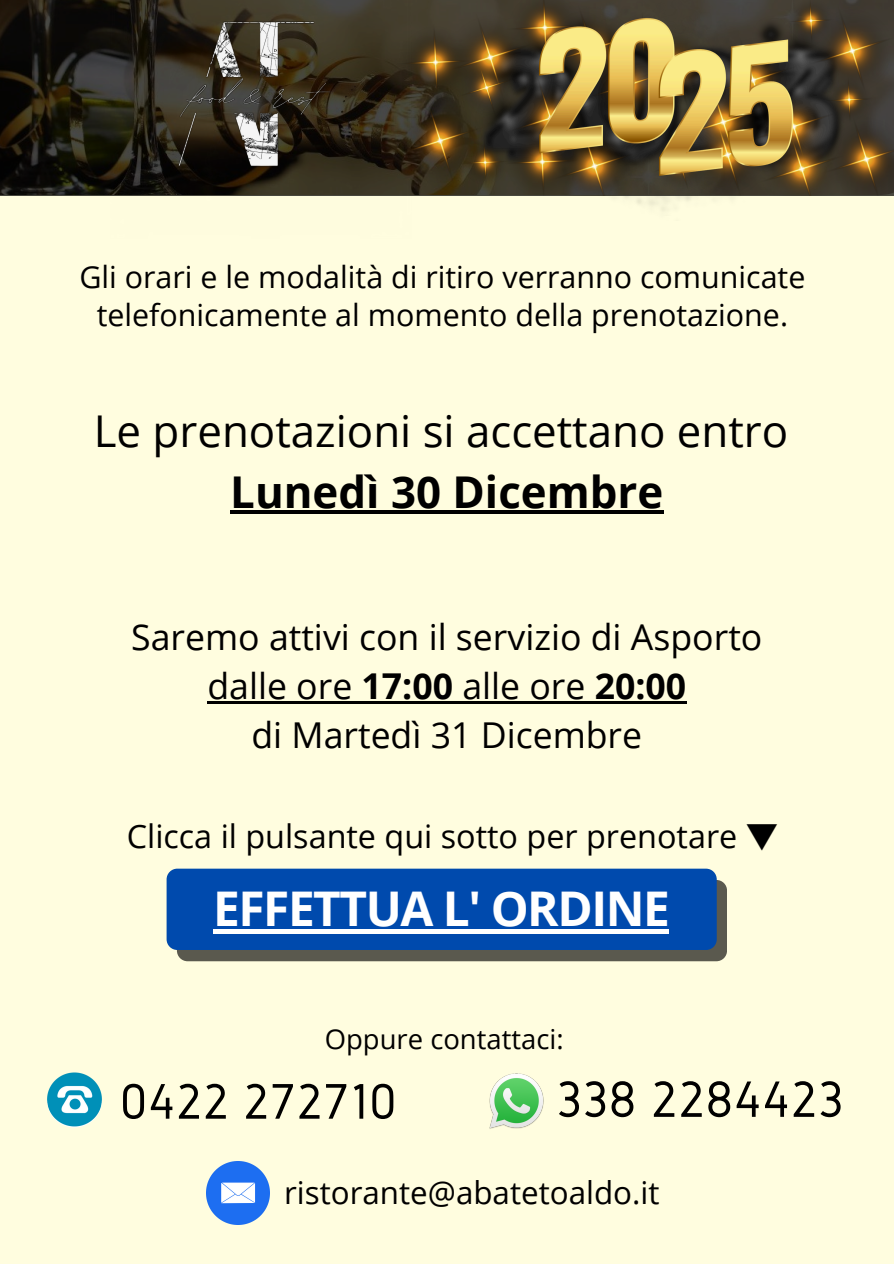
<style>
.page{position:relative;width:894px;height:1264px;background:#fff}
.page>*{position:absolute;margin:0;border:0;box-sizing:border-box;transform-origin:0 0}
.t1{font:53.1px "Gidole";letter-spacing:.01em;color:#000}
.t2{font:51.9px "Gidole";letter-spacing:.01em;color:#000}
.t3{font:700 47.85px "Open Sans";letter-spacing:-.03em;color:#fff}
.t4{font:43.8px/60.8px "Open Sans";color:#000;text-align:center}
.t5{font:35.55px/49.2px "Open Sans";color:#000;text-align:center}
.t6{font:32.25px "Open Sans";color:#000}
.t7{font:31.35px "Open Sans";color:#000}
.t8{font:30.45px/38.2px "Open Sans";color:#000;text-align:center}
.t9{font:27.45px "Open Sans";color:#000}
.s1{font-weight:700}
.s2{font-family:"Noto Sans CJ Ksc"}
</style>
<div class="page">
<div style="left:0;top:0;width:893px;height:1263px;background:#fffddf"></div>
<img style="left:47px;top:1072px;width:55px;height:56px">
<img style="left:489px;top:1073px;width:55px;height:56px">
<div style="left:177px;top:880px;width:549px;height:81px;background:#5a594e;border-radius:11px"></div>
<div style="left:166px;top:868px;width:550px;height:82px;background:#004aad;border-radius:11px"></div>
<svg style="left:0;top:0;width:111px;height:195px;background:#19170f"></svg>
<img style="left:111px;top:0;width:274px;height:196px">
<img style="left:206px;top:1161px;width:63px;height:63px">
<hr style="left:230px;top:510px;width:433px;height:3px;background:#000">
<hr style="left:213px;top:929px;width:455px;height:4px;background:#fff">
<hr style="left:207px;top:701px;width:154px;height:3px;background:#000">
<hr style="left:361px;top:701px;width:92px;height:3px;background:#000">
<hr style="left:453px;top:701px;width:141px;height:3px;background:#000">
<hr style="left:594px;top:701px;width:92px;height:3px;background:#000">
<img style="left:385px;top:0;width:508px;height:211px">
<p class="t8" style="left:79px;top:257px;width:727px">Gli orari e le modalità di ritiro verranno comunicate telefonicamente al momento della prenotazione.</p>
<p class="t4" style="left:94px;top:399px;width:695px">Le prenotazioni si accettano entro<br><span class="s1">Lunedì 30 Dicembre</span></p>
<h5 class="t5" style="left:131px;top:611px;width:632px">Saremo attivi con il servizio di Asporto dalle ore <span class="s1">17:00</span> alle ore <span class="s1">20:00<br></span>di Martedì 31 Dicembre</h5>
<p class="t6" style="left:127px;top:813px;width:652px">Clicca il pulsante qui sotto per prenotare <span class="s2">▼</span></p>
<p class="t3" style="left:213px;top:874px;width:458px">EFFETTUA L' ORDINE</p>
<h6 class="t9" style="left:325px;top:1019px;width:240px">Oppure contattaci:</h6>
<h4 class="t1" style="left:556px;top:1069px;width:288px">338 2284423</h4>
<p class="t2" style="left:120px;top:1072px;width:278px">0422 272710</p>
<h5 class="t7" style="left:284px;top:1170px;width:377px">ristorante@abatetoaldo.it</h5>
</div>
